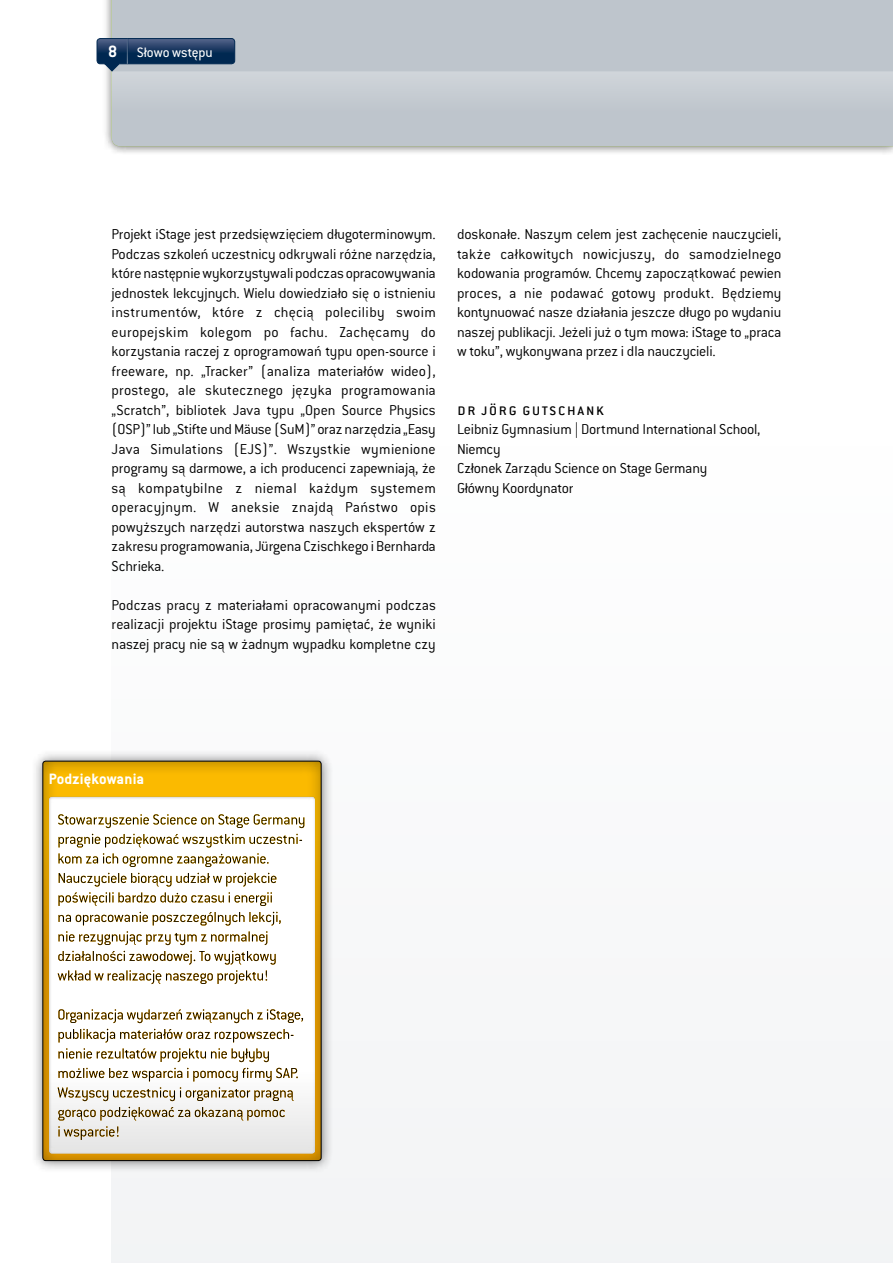
<style>
.page{position:relative;width:893px;height:1263px;background:#fff}
.page>*{position:absolute;margin:0;border:0;box-sizing:border-box;transform-origin:0 0}
.t1{font:18px "Conduit ITC Pro";letter-spacing:.06em;color:#000}
.t2{font:700 16.5px "Conduit ITC Pro";letter-spacing:.01em;color:#fff}
.t3{font:300 15.75px/19.5px "Conduit ITC Pro";letter-spacing:-.015em;color:#000;text-align:justify}
.t4{font:15px "Conduit ITC Pro";color:#fff}
.s1{font-weight:700;font-size:18px}
</style>
<div class="page">
<div style="left:112px;top:433px;width:781px;height:830px;background:#f9f9fa"></div>
<div style="left:103px;top:0;width:790px;height:155px;background:#000;opacity:.6"></div>
<div style="left:112px;top:0;width:781px;height:71px;background:#bec5cc"></div>
<svg style="left:112px;top:71px;width:781px;height:75px;background:#c3c9cf"></svg>
<svg style="left:96px;top:38px;width:139px;height:34px;background:#3e5979"></svg>
<div style="left:31px;top:749px;width:302px;height:423px;background:#000;opacity:.5"></div>
<div style="left:41px;top:758px;width:282px;height:404px;background:#000;opacity:.4"></div>
<div style="left:46px;top:794px;width:279px;height:360px;background:#000;opacity:.4"></div>
<p class="t4" style="left:108px;top:44px;width:106px"><span class="s1">8</span> Słowo wstępu</p>
<p class="t3" style="left:112px;top:225px;width:326px">Projekt iStage jest przedsięwzięciem długoterminowym.<br>Podczas szkoleń uczestnicy odkrywali różne narzędzia, które następnie wykorzystywali podczas opracowywania jednostek lekcyjnych. Wielu dowiedziało się o istnieniu instrumentów, które z chęcią poleciliby swoim europejskim kolegom po fachu. Zachęcamy do korzystania raczej z oprogramowań typu open-source i freeware, np. „Tracker” (analiza materiałów wideo), prostego, ale skutecznego języka programowania „Scratch”, bibliotek Java typu „Open Source Physics (OSP)” lub „Stifte und Mäuse (SuM)” oraz narzędzia „Easy Java Simulations (EJS)”. Wszystkie wymienione programy są darmowe, a ich producenci zapewniają, że są kompatybilne z niemal każdym systemem operacyjnym. W aneksie znajdą Państwo opis powyższych narzędzi autorstwa naszych ekspertów z zakresu programowania, Jürgena Czischkego i Bernharda Schrieka.</p>
<p class="t3" style="left:112px;top:595px;width:326px">Podczas pracy z materiałami opracowanymi podczas realizacji projektu iStage prosimy pamiętać, że wyniki naszej pracy nie są w żadnym wypadku kompletne czy</p>
<p class="t3" style="left:457px;top:225px;width:326px">doskonałe. Naszym celem jest zachęcenie nauczycieli, także całkowitych nowicjuszy, do samodzielnego kodowania programów. Chcemy zapoczątkować pewien proces, a nie podawać gotowy produkt. Będziemy kontynuować nasze działania jeszcze długo po wydaniu naszej publikacji. Jeżeli już o tym mowa: iStage to „praca w toku”, wykonywana przez i dla nauczycieli.</p>
<p class="t1" style="left:457px;top:399px;width:138px">Dr Jörg Gutschank</p>
<p class="t3" style="left:457px;top:420px;width:305px;text-align:left">Leibniz Gymnasium | Dortmund International School,<br>Niemcy<br>Członek Zarządu Science on Stage Germany<br>Główny Koordynator</p>
<p class="t2" style="left:49px;top:769px;width:97px">Podziękowania</p>
</div>
